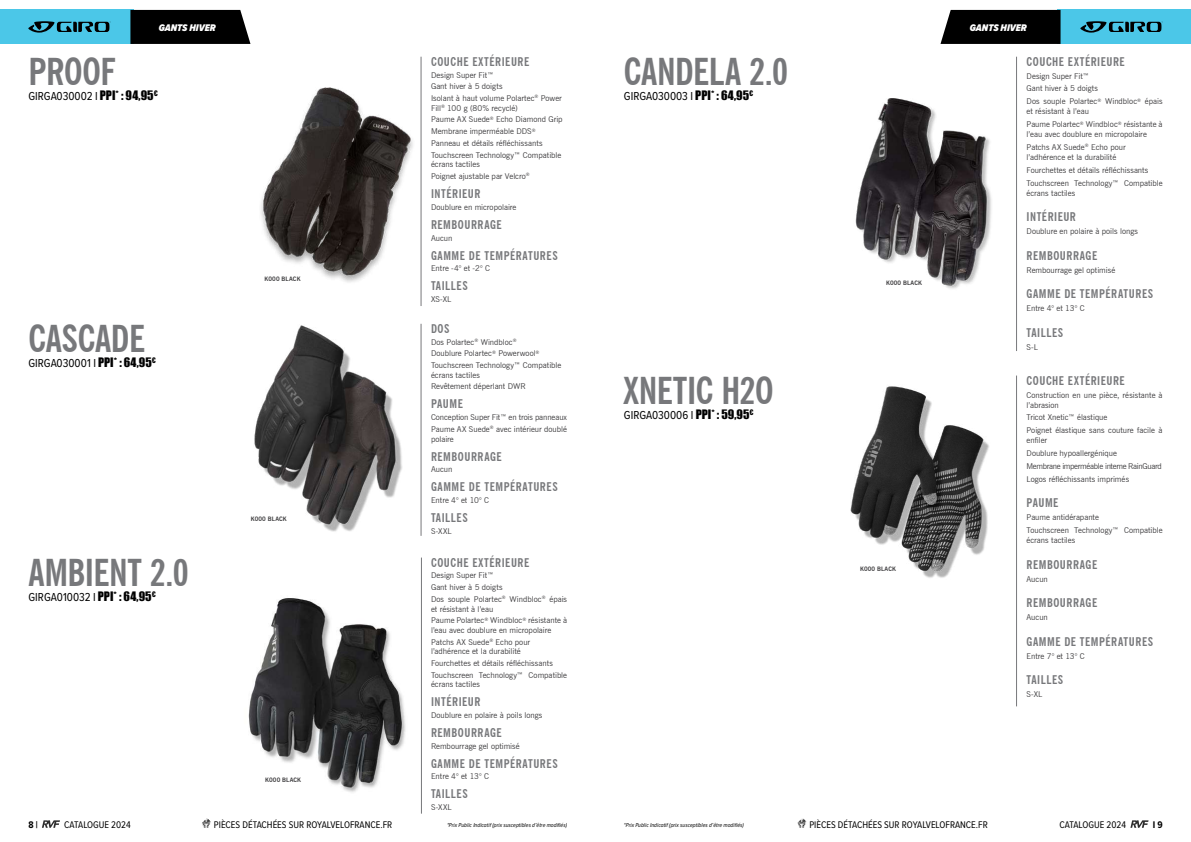
<style>
.page{position:relative;width:1191px;height:842px;background:#fff}
.page>*{position:absolute;margin:0;border:0;box-sizing:border-box;transform-origin:0 0}
.t1{font:700 condensed 37px "News Gothic BT";letter-spacing:-.01em;color:#77787b}
.t2{font:700 condensed 12px "News Gothic BT";letter-spacing:.04em;color:#77787b}
.t3{font:12px "Proxima Nova Cond";color:#000}
.t4{font:10px "Proxima Nova Cond";color:#000}
.t5{font:italic 900 10px "Proxima Nova Cond";color:#fff}
.t6{font:700 10px "Proxima Nova Cond";color:#000}
.t7{font:8px/11.8px "News Gothic BT";color:#3d3c3e}
.t8{font:italic 6px "Proxima Nova Cond";color:#000}
.t9{font:700 6px "News Gothic BT";letter-spacing:.01em;color:#3d3c3e}
.s1{font-family:"Impact"}
</style>
<div class="page">
<div style="left:1057px;top:10px;width:134px;height:34px;background:#4bc7e8"></div>
<div style="left:0;top:10px;width:133px;height:34px;background:#4bc7e8"></div>
<svg style="left:1080px;top:21px;width:83px;height:12px"></svg>
<svg style="left:28px;top:21px;width:83px;height:12px"></svg>
<svg style="left:202px;top:818px;width:9px;height:10px"></svg>
<svg style="left:42px;top:820px;width:18px;height:8px"></svg>
<svg style="left:797px;top:818px;width:10px;height:10px"></svg>
<svg style="left:1130px;top:820px;width:18px;height:8px"></svg>
<svg style="left:130px;top:10px;width:120px;height:34px;background:#0a0a0b"></svg>
<svg style="left:940px;top:10px;width:120px;height:34px;background:#0c0c0c"></svg>
<hr style="left:1016px;top:57px;width:1px;height:294px;background:#77787b">
<img style="left:855px;top:98px;width:137px;height:191px">
<hr style="left:1016px;top:376px;width:1px;height:330px;background:#77787b">
<img style="left:850px;top:386px;width:139px;height:192px">
<hr style="left:421px;top:57px;width:1px;height:249px;background:#77787b">
<img style="left:261px;top:88px;width:161px;height:202px">
<hr style="left:421px;top:324px;width:1px;height:212px;background:#77787b">
<img style="left:254px;top:325px;width:168px;height:208px">
<img style="left:248px;top:598px;width:158px;height:194px">
<hr style="left:421px;top:558px;width:1px;height:256px;background:#77787b">
<p class="t5" style="left:159px;top:20px;width:58px">GANTS HIVER</p>
<h1 class="t1" style="left:28px;top:49px;width:89px">PROOF</h1>
<h2 class="t3" style="left:28px;top:87px;width:131px">GIRGA030002 I <span class="s1">PPI* : 94,95</span><sup>€</sup></h2>
<h1 class="t1" style="left:28px;top:316px;width:118px">CASCADE</h1>
<h2 class="t3" style="left:28px;top:355px;width:129px">GIRGA030001 I <span class="s1">PPI* : 64,95</span><sup>€</sup></h2>
<h1 class="t1" style="left:28px;top:550px;width:162px">AMBIENT 2.0</h1>
<h2 class="t3" style="left:28px;top:588px;width:129px">GIRGA010032 I <span class="s1">PPI* : 64,95</span><sup>€</sup></h2>
<p class="t9" style="left:264px;top:275px;width:38px">K000 BLACK</p>
<p class="t9" style="left:251px;top:516px;width:38px">K000 BLACK</p>
<p class="t9" style="left:265px;top:776px;width:38px">K000 BLACK</p>
<h2 class="t2" style="left:431px;top:54px;width:100px">COUCHE EXTÉRIEURE</h2>
<p class="t7" style="left:431px;top:69px;width:132px">Design Super Fit™<br>Gant hiver à 5 doigts<br>Isolant à haut volume Polartec<sup>®</sup> Power</p>
<p class="t7" style="left:431px;top:102px;width:133px">Fill<sup>®</sup> 100 g (80% recyclé)<br>Paume AX Suede<sup>®</sup> Echo Diamond Grip<br>Membrane imperméable DDS<sup>®<br></sup>Panneau et détails réfléchissants<br>Touchscreen Technology™ Compatible</p>
<p class="t7" style="left:431px;top:158px;width:100px">écrans tactiles<br>Poignet ajustable par Velcro<sup>®</sup></p>
<h2 class="t2" style="left:431px;top:186px;width:51px">INTÉRIEUR</h2>
<p class="t7" style="left:431px;top:201px;width:87px">Doublure en micropolaire</p>
<h2 class="t2" style="left:431px;top:217px;width:72px">REMBOURRAGE</h2>
<p class="t7" style="left:431px;top:232px;width:23px">Aucun</p>
<h2 class="t2" style="left:431px;top:248px;width:128px">GAMME DE TEMPÉRATURES</h2>
<p class="t7" style="left:431px;top:262px;width:60px">Entre -4° et -2° C</p>
<h2 class="t2" style="left:431px;top:279px;width:38px">TAILLES</h2>
<p class="t7" style="left:431px;top:293px;width:22px">XS-XL</p>
<h2 class="t2" style="left:431px;top:321px;width:20px">DOS</h2>
<p class="t7" style="left:431px;top:336px;width:132px">Dos Polartec<sup>®</sup> Windbloc<sup>®<br></sup>Doublure Polartec<sup>®</sup> Powerwool<sup>®<br></sup>Touchscreen Technology™ Compatible</p>
<p class="t7" style="left:431px;top:369px;width:96px">écrans tactiles<br>Revêtement déperlant DWR</p>
<h2 class="t2" style="left:431px;top:397px;width:33px">PAUME</h2>
<p class="t7" style="left:431px;top:411px;width:138px">Conception Super Fit™ en trois panneaux<br>Paume AX Suede<sup>®</sup> avec intérieur doublé</p>
<p class="t7" style="left:431px;top:433px;width:24px">polaire</p>
<h2 class="t2" style="left:431px;top:449px;width:72px">REMBOURRAGE</h2>
<p class="t7" style="left:431px;top:463px;width:23px">Aucun</p>
<h2 class="t2" style="left:431px;top:480px;width:128px">GAMME DE TEMPÉRATURES</h2>
<p class="t7" style="left:431px;top:494px;width:59px">Entre 4° et 10° C</p>
<h2 class="t2" style="left:431px;top:510px;width:38px">TAILLES</h2>
<p class="t7" style="left:431px;top:525px;width:22px">S-XXL</p>
<h2 class="t2" style="left:431px;top:555px;width:100px">COUCHE EXTÉRIEURE</h2>
<p class="t7" style="left:431px;top:570px;width:138px">Design Super Fit™<br>Gant hiver à 5 doigts<br>Dos souple Polartec<sup>®</sup> Windbloc<sup>®</sup> épais</p>
<p class="t7" style="left:431px;top:603px;width:138px">et résistant à l’eau<br>Paume Polartec<sup>®</sup> Windbloc<sup>®</sup> résistante à</p>
<p class="t7" style="left:431px;top:624px;width:122px">l’eau avec doublure en micropolaire<br>Patchs AX Suede<sup>®</sup> Echo pour</p>
<p class="t7" style="left:431px;top:645px;width:138px">l’adhérence et la durabilité<br>Fourchettes et détails réfléchissants<br>Touchscreen Technology™ Compatible</p>
<p class="t7" style="left:431px;top:678px;width:50px">écrans tactiles</p>
<h2 class="t2" style="left:431px;top:694px;width:51px">INTÉRIEUR</h2>
<p class="t7" style="left:431px;top:709px;width:113px">Doublure en polaire à poils longs</p>
<h2 class="t2" style="left:431px;top:725px;width:72px">REMBOURRAGE</h2>
<p class="t7" style="left:431px;top:740px;width:90px">Rembourrage gel optimisé</p>
<h2 class="t2" style="left:431px;top:756px;width:128px">GAMME DE TEMPÉRATURES</h2>
<p class="t7" style="left:431px;top:771px;width:60px">Entre 4° et 13° C</p>
<h2 class="t2" style="left:431px;top:787px;width:38px">TAILLES</h2>
<p class="t7" style="left:431px;top:801px;width:22px">S-XXL</p>
<h1 class="t1" style="left:624px;top:49px;width:166px">CANDELA 2.0</h1>
<h2 class="t3" style="left:624px;top:87px;width:131px">GIRGA030003 I <span class="s1">PPI* : 64,95</span><sup>€</sup></h2>
<h1 class="t1" style="left:624px;top:368px;width:151px">XNETIC H2O</h1>
<h2 class="t3" style="left:624px;top:406px;width:131px">GIRGA030006 I <span class="s1">PPI* : 59,95</span><sup>€</sup></h2>
<p class="t9" style="left:886px;top:279px;width:38px">K000 BLACK</p>
<p class="t9" style="left:860px;top:565px;width:38px">K000 BLACK</p>
<p class="t5" style="left:970px;top:20px;width:58px">GANTS HIVER</p>
<h2 class="t2" style="left:1026px;top:54px;width:100px">COUCHE EXTÉRIEURE</h2>
<p class="t7" style="left:1026px;top:69px;width:138px;line-height:12.8px">Design Super Fit™<br>Gant hiver à 5 doigts<br>Dos souple Polartec<sup>®</sup> Windbloc<sup>®</sup> épais</p>
<p class="t7" style="left:1026px;top:105px;width:138px;line-height:12.8px">et résistant à l’eau<br>Paume Polartec<sup>®</sup> Windbloc<sup>®</sup> résistante à</p>
<p class="t7" style="left:1026px;top:128px;width:122px;line-height:12.8px">l’eau avec doublure en micropolaire<br>Patchs AX Suede<sup>®</sup> Echo pour</p>
<p class="t7" style="left:1026px;top:151px;width:138px;line-height:12.8px">l’adhérence et la durabilité<br>Fourchettes et détails réfléchissants<br>Touchscreen Technology™ Compatible</p>
<p class="t7" style="left:1026px;top:187px;width:50px">écrans tactiles</p>
<h2 class="t2" style="left:1026px;top:210px;width:51px">INTÉRIEUR</h2>
<p class="t7" style="left:1026px;top:225px;width:113px">Doublure en polaire à poils longs</p>
<h2 class="t2" style="left:1026px;top:248px;width:72px">REMBOURRAGE</h2>
<p class="t7" style="left:1026px;top:264px;width:90px">Rembourrage gel optimisé</p>
<h2 class="t2" style="left:1026px;top:287px;width:128px">GAMME DE TEMPÉRATURES</h2>
<p class="t7" style="left:1026px;top:302px;width:60px">Entre 4° et 13° C</p>
<h2 class="t2" style="left:1026px;top:325px;width:38px">TAILLES</h2>
<p class="t7" style="left:1026px;top:341px;width:13px">S-L</p>
<h2 class="t2" style="left:1026px;top:373px;width:100px">COUCHE EXTÉRIEURE</h2>
<p class="t7" style="left:1026px;top:390px;width:138px;line-height:10px">Construction en une pièce, résistante à l’abrasion</p>
<p class="t7" style="left:1026px;top:411px;width:138px;line-height:12.8px">Tricot Xnetic™ élastique<br>Poignet élastique sans couture facile à</p>
<p class="t7" style="left:1026px;top:434px;width:137px;line-height:12.8px">enfiler<br>Doublure hypoallergénique<br>Membrane imperméable interne RainGuard<br>Logos réfléchissants imprimés</p>
<h2 class="t2" style="left:1026px;top:496px;width:33px">PAUME</h2>
<p class="t7" style="left:1026px;top:511px;width:138px;line-height:12.8px">Paume antidérapante<br>Touchscreen Technology™ Compatible</p>
<p class="t7" style="left:1026px;top:534px;width:50px">écrans tactiles</p>
<h2 class="t2" style="left:1026px;top:557px;width:72px">REMBOURRAGE</h2>
<p class="t7" style="left:1026px;top:573px;width:23px">Aucun</p>
<h2 class="t2" style="left:1026px;top:596px;width:72px">REMBOURRAGE</h2>
<p class="t7" style="left:1026px;top:611px;width:23px">Aucun</p>
<h2 class="t2" style="left:1026px;top:634px;width:128px">GAMME DE TEMPÉRATURES</h2>
<p class="t7" style="left:1026px;top:650px;width:60px">Entre 7° et 13° C</p>
<h2 class="t2" style="left:1026px;top:673px;width:38px">TAILLES</h2>
<p class="t7" style="left:1026px;top:688px;width:17px">S-XL</p>
<p class="t6" style="left:28px;top:817px;width:11px">8 |</p>
<p class="t4" style="left:64px;top:817px;width:68px">CATALOGUE 2024</p>
<p class="t4" style="left:214px;top:817px;width:180px">PIÈCES DÉTACHÉES SUR ROYALVELOFRANCE.FR</p>
<p class="t8" style="left:447px;top:820px;width:122px">*Prix Public Indicatif (prix susceptibles d’être modifiés)</p>
<p class="t8" style="left:624px;top:820px;width:122px">*Prix Public Indicatif (prix susceptibles d’être modifiés)</p>
<p class="t4" style="left:809px;top:817px;width:180px">PIÈCES DÉTACHÉES SUR ROYALVELOFRANCE.FR</p>
<p class="t4" style="left:1059px;top:817px;width:68px">CATALOGUE 2024</p>
<p class="t6" style="left:1152px;top:817px;width:11px">I 9</p>
</div>
